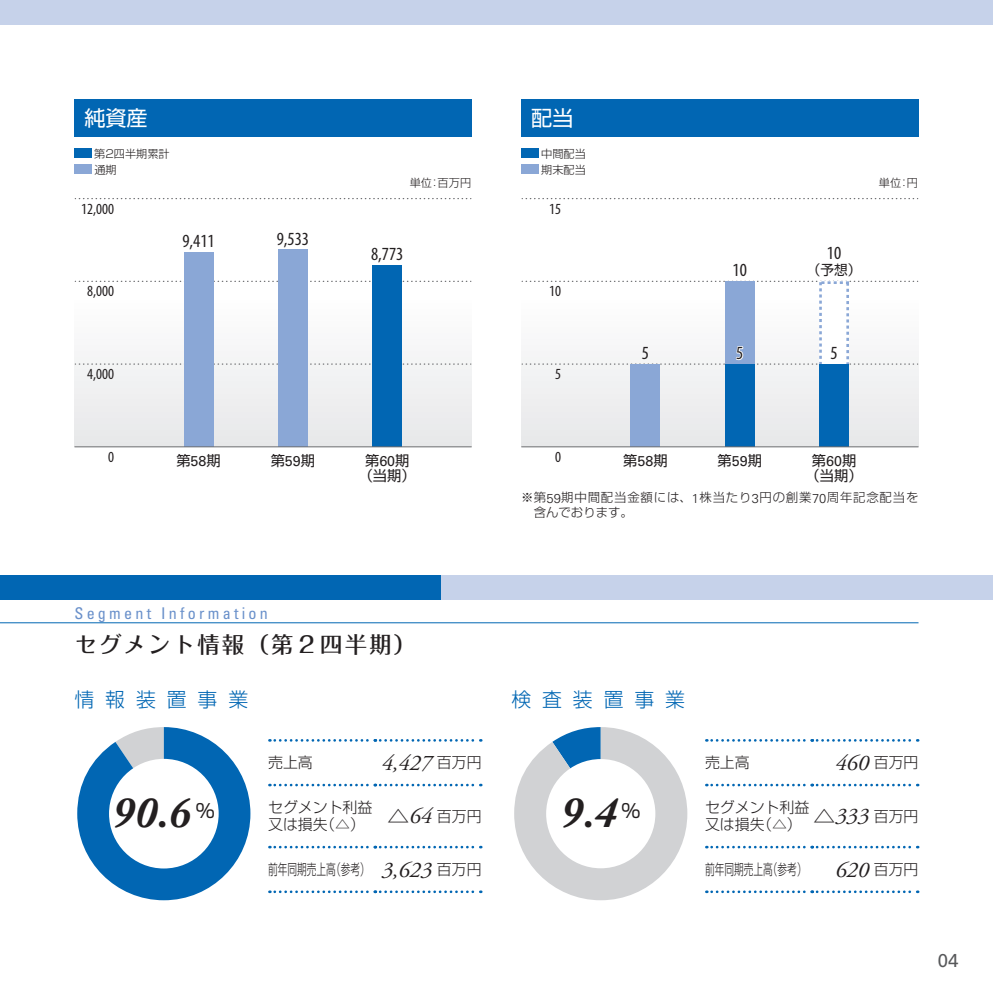
<style>
.page{position:relative;width:993px;height:993px;background:#fff}
.page>*{position:absolute;margin:0;border:0;box-sizing:border-box;transform-origin:0 0}
.t1{font:italic 700 44.62px "Adobe Caslon Pro";color:#231f20}
.t2{font:italic 22.4px "Adobe Garamond Pro";color:#231f20}
.t3{font:500 22.4px "Folk Pro";letter-spacing:.1em;color:#231f20}
.t4{font:21px "Shin Go Pr 5";color:#fff}
.t5{font:300 19.78px "Shin Go Pr 5";letter-spacing:.55em;color:#0166b3}
.t6{font:18.9px "Shin Go Pr 5";color:#231f20}
.t7{font:condensed 18.55px "Myriad Pro";color:#231f20}
.t8{font:18.55px "Univers LT Std";color:#57585a}
.t9{font:condensed 16.1px "Univers LT Std";letter-spacing:.2em;color:#6990ca}
.t10{font:condensed 15.58px "Myriad Pro";color:#231f20}
.t11{font:300 14.88px/17.3px "Shin Go Pr 5";color:#231f20}
.t12{font:300 14.88px "Shin Go Pr 5";color:#231f20;scale:.65 1}
.t13{font:14.17px/15.6px "Shin Go Pr 5";color:#231f20;text-align:center}
.t14{font:13.65px "Shin Go Pr 5";color:#231f20}
.t15{font:300 12.42px/14.9px "Shin Go Pr 5";letter-spacing:.065em;color:#231f20}
.t16{font:300 11.2px/16.1px "Shin Go Pr 5";color:#231f20}
.s1{font-family:"Univers LT Std"}
.s2{font-family:"Univers LT Std";font-size:12.95px}
.s3{font-family:"Shin Go Pr 5";font-weight:300;font-style:normal;font-size:14.88px}
.s4{font-family:"Adobe Garamond Pro";font-weight:400;font-style:italic;font-size:22.4px}
</style>
<div class="page">
<svg style="left:269px;top:739px;width:212px;height:2px"></svg>
<svg style="left:269px;top:783px;width:212px;height:3px"></svg>
<svg style="left:269px;top:845px;width:212px;height:3px"></svg>
<svg style="left:269px;top:890px;width:212px;height:2px"></svg>
<svg style="left:706px;top:739px;width:211px;height:2px"></svg>
<svg style="left:706px;top:783px;width:211px;height:3px"></svg>
<svg style="left:706px;top:845px;width:211px;height:3px"></svg>
<svg style="left:706px;top:890px;width:211px;height:2px"></svg>
<svg style="left:77px;top:727px;width:173px;height:172px"></svg>
<div style="left:109px;top:758px;width:109px;height:110px;background:#fff;border-radius:50%"></div>
<svg style="left:514px;top:727px;width:173px;height:172px"></svg>
<div style="left:546px;top:758px;width:109px;height:110px;background:#fff;border-radius:50%"></div>
<div style="left:74px;top:298px;width:397px;height:148px;background:#f2f3f4"></div>
<svg style="left:75px;top:363px;width:396px;height:1px"></svg>
<svg style="left:75px;top:198px;width:396px;height:1px"></svg>
<svg style="left:75px;top:280px;width:396px;height:2px"></svg>
<div style="left:184px;top:252px;width:29px;height:194px;background:#8aa7d6"></div>
<div style="left:278px;top:249px;width:30px;height:197px;background:#8aa7d6"></div>
<div style="left:372px;top:265px;width:30px;height:181px;background:#0166b3"></div>
<hr style="left:74px;top:446px;width:397px;height:1px;background:#6c6d70">
<div style="left:74px;top:148px;width:18px;height:10px;background:#0166b3"></div>
<div style="left:74px;top:164px;width:18px;height:10px;background:#8aa7d6"></div>
<div style="left:74px;top:99px;width:397px;height:37px;background:#0166b3"></div>
<svg style="left:522px;top:198px;width:396px;height:1px"></svg>
<svg style="left:522px;top:280px;width:396px;height:166px"></svg>
<hr style="left:521px;top:446px;width:397px;height:1px;background:#6c6d70">
<div style="left:521px;top:148px;width:17px;height:10px;background:#0166b3"></div>
<div style="left:521px;top:164px;width:17px;height:10px;background:#8aa7d6"></div>
<div style="left:521px;top:99px;width:397px;height:37px;background:#0166b3"></div>
<div style="left:0;top:575px;width:441px;height:25px;background:#0166b3"></div>
<div style="left:441px;top:575px;width:551px;height:25px;background:#c6d2ea"></div>
<hr style="left:0;top:622px;width:918px;height:1px;background:#0166b3">
<div style="left:0;top:0;width:992px;height:25px;background:#c6d2ea"></div>
<h3 class="t4" style="left:84px;top:101px;width:65px">純資産</h3>
<h3 class="t4" style="left:531px;top:101px;width:44px">配当</h3>
<p class="t16" style="left:94px;top:144px;width:77px">第2四半期累計通期</p>
<p class="t16" style="left:541px;top:144px;width:46px">中間配当期末配当</p>
<p class="t16" style="left:409px;top:174px;width:63px">単位：百万円</p>
<p class="t16" style="left:878px;top:174px;width:41px">単位：円</p>
<p class="t10" style="left:81px;top:199px;width:34px">12,000</p>
<p class="t10" style="left:549px;top:199px;width:13px">15</p>
<p class="t7" style="left:182px;top:230px;width:34px">9,411</p>
<p class="t7" style="left:277px;top:227px;width:34px">9,533</p>
<p class="t7" style="left:371px;top:243px;width:34px">8,773</p>
<p class="t7" style="left:732px;top:259px;width:16px">10</p>
<p class="t7" style="left:826px;top:241px;width:16px">10</p>
<p class="t14" style="left:806px;top:259px;width:56px">（予想）</p>
<p class="t10" style="left:87px;top:281px;width:28px">8,000</p>
<p class="t10" style="left:549px;top:281px;width:13px">10</p>
<p class="t7" style="left:641px;top:341px;width:9px">5</p>
<p class="t7" style="left:736px;top:341px;width:9px">5</p>
<p class="t7" style="left:830px;top:341px;width:9px">5</p>
<p class="t10" style="left:87px;top:364px;width:28px">4,000</p>
<p class="t10" style="left:555px;top:364px;width:7px">5</p>
<p class="t10" style="left:108px;top:447px;width:7px">0</p>
<p class="t13" style="left:176px;top:451px;width:46px">第<span class="s1">58</span>期</p>
<p class="t13" style="left:270px;top:451px;width:46px">第<span class="s1">59</span>期</p>
<p class="t13" style="left:358px;top:451px;width:59px">第<span class="s1">60</span>期（当期）</p>
<p class="t10" style="left:555px;top:447px;width:7px">0</p>
<p class="t13" style="left:623px;top:451px;width:46px">第<span class="s1">58</span>期</p>
<p class="t13" style="left:717px;top:451px;width:46px">第<span class="s1">59</span>期</p>
<p class="t13" style="left:805px;top:451px;width:59px">第<span class="s1">60</span>期（当期）</p>
<p class="t15" style="left:533px;top:489px;width:386px;text-indent:-12px">※第<span class="s2">59</span>期中間配当金額には、<span class="s2">1</span>株当たり<span class="s2">3</span>円の創業<span class="s2">70</span>周年記念配当を含んでおります。</p>
<p class="t9" style="left:74px;top:602px;width:195px">Segment Information</p>
<h2 class="t3" style="left:74px;top:625px;width:343px">セグメント情報（第２四半期）</h2>
<h3 class="t5" style="left:74px;top:683px;width:175px">情報装置事業</h3>
<h3 class="t5" style="left:511px;top:683px;width:175px">検査装置事業</h3>
<p class="t11" style="left:268px;top:752px;width:46px">売上高</p>
<h2 class="t2" style="left:381px;top:749px;width:101px">4,427 <span class="s3">百万円</span></h2>
<p class="t11" style="left:268px;top:797px;width:215px">セグメント利益<br>又は損失（△） <sup>△</sup><sup>64</sup> 百万円</p>
<p class="t12" style="left:268px;top:856px;width:330px">前年同期売上高（参考） <span class="s4">3,623</span> 百万円</p>
<h1 class="t1" style="left:113px;top:785px;width:80px">90.6</h1>
<p class="t6" style="left:196px;top:795px;width:20px">％</p>
<h1 class="t1" style="left:561px;top:785px;width:57px">9.4</h1>
<p class="t6" style="left:621px;top:795px;width:20px">％</p>
<p class="t11" style="left:704px;top:752px;width:46px">売上高</p>
<h2 class="t2" style="left:835px;top:749px;width:85px">460 <span class="s3">百万円</span></h2>
<p class="t11" style="left:704px;top:797px;width:215px">セグメント利益<br>又は損失（△） <sup>△</sup><sup>333</sup> 百万円</p>
<p class="t12" style="left:704px;top:856px;width:158px">前年同期売上高（参考）</p>
<h2 class="t2" style="left:835px;top:856px;width:85px">620 <span class="s3">百万円</span></h2>
<p class="t8" style="left:937px;top:948px;width:22px">04</p>
</div>
